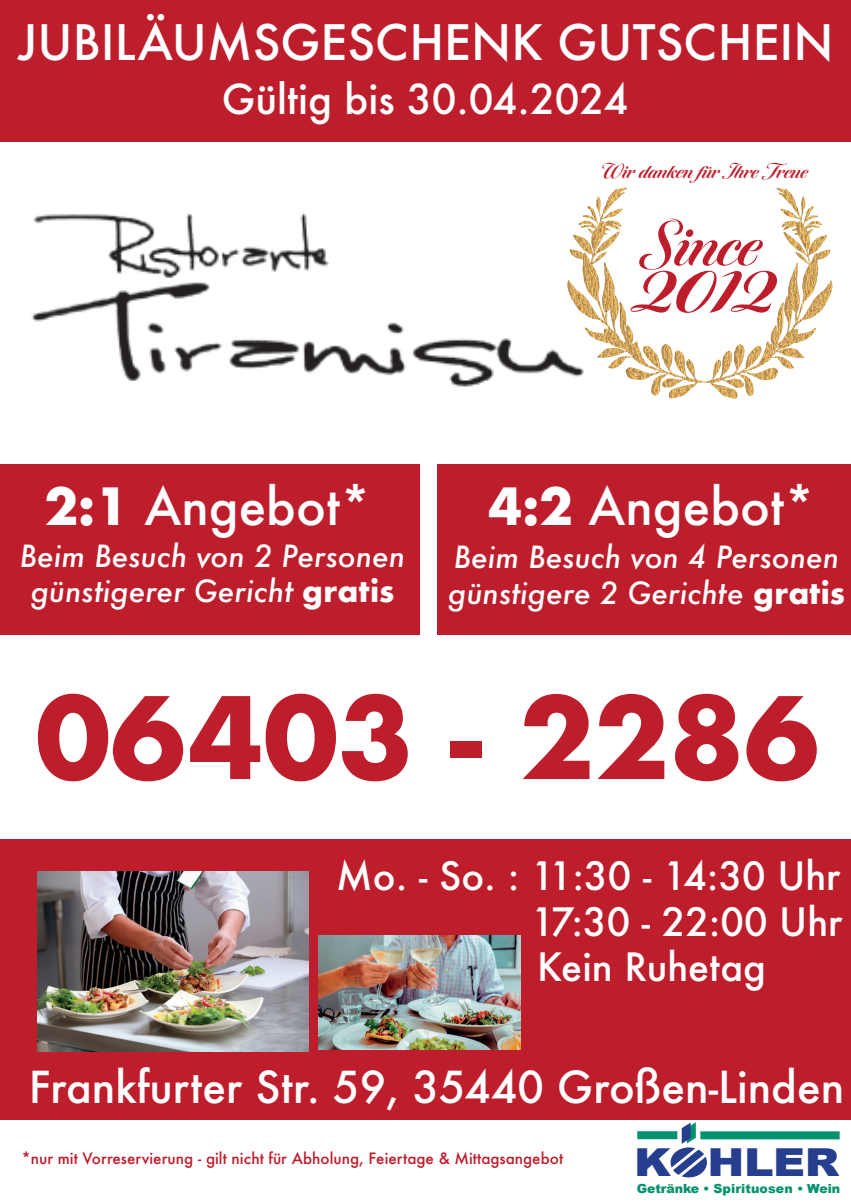
<style>
.page{position:relative;width:851px;height:1202px;background:#fff}
.page>*{position:absolute;margin:0;border:0;box-sizing:border-box;transform-origin:0 0}
.t1{font:700 110px "Futura";color:#be1d2c}
.t2{font:700 95.6px "Tangier";color:#be1d2c}
.t3{font:700 67.4px "Tangier";color:#be1d2c}
.t4{font:500 49.8px "Futura";color:#fff}
.t5{font:500 47.6px "Futura";color:#fff}
.t6{font:500 42.8px "Futura";color:#fff}
.t7{font:500 40px "Futura";color:#fff}
.t8{font:900 38.6px "Arial";color:#253f8e;scale:1.15 1}
.t9{font:500 38px/45.6px "Futura";color:#fff;text-align:justify}
.t10{font:italic 500 29.8px/35.6px "Futura";color:#fff;text-align:center}
.t11{font:700 22px "Tangier";color:#be1d2c}
.t12{font:500 15.2px "Futura";color:#be1d2c}
.t13{font:900 12.6px "Arial";letter-spacing:.01em;color:#04926e}
.s1{font-weight:700}
.s2{font-weight:700;font-style:normal}
</style>
<div class="page">
<div style="left:437px;top:464px;width:413px;height:171px;background:#be1d2c"></div>
<div style="left:0;top:464px;width:419px;height:171px;background:#be1d2c"></div>
<div style="left:0;top:840px;width:850px;height:280px;background:#be1d2c"></div>
<div style="left:0;top:0;width:850px;height:141px;background:#be1d2c"></div>
<img style="left:31px;top:212px;width:536px;height:175px">
<img style="left:38px;top:871px;width:270px;height:180px">
<img style="left:318px;top:936px;width:202px;height:113px">
<svg style="left:567px;top:188px;width:265px;height:211px"></svg>
<svg style="left:666px;top:1122px;width:44px;height:56px"></svg>
<div style="left:637px;top:1131px;width:40px;height:8px;background:#04926e"></div>
<div style="left:700px;top:1131px;width:139px;height:8px;background:#04926e"></div>
<h3 class="t5" style="left:18px;top:9px;width:817px">JUBILÄUMSGESCHENK GUTSCHEIN</h3>
<h3 class="t7" style="left:222px;top:71px;width:408px">Gültig bis 30.04.2024</h3>
<p class="t11" style="left:601px;top:159px;width:208px">Wir danken für Ihre Treue</p>
<h3 class="t3" style="left:642px;top:206px;width:120px">Since</h3>
<h2 class="t2" style="left:639px;top:228px;width:140px">2012</h2>
<h3 class="t4" style="left:44px;top:472px;width:328px"><span class="s1">2:1</span> Angebot*</h3>
<h3 class="t4" style="left:488px;top:472px;width:328px"><span class="s1">4:2</span> Angebot*</h3>
<p class="t10" style="left:20px;top:537px;width:387px">Beim Besuch von 2 Personen günstigerer Gericht <span class="s2">gratis</span></p>
<p class="t10" style="left:448px;top:539px;width:398px;text-align:left">Beim Besuch von 4 Personen günstigere 2 Gerichte <span class="s2">gratis</span></p>
<h1 class="t1" style="left:36px;top:658px;width:784px">06403 - 2286</h1>
<p class="t9" style="left:531px;top:853px;width:312px;text-indent:-195px">Mo. - So. : 11:30 - 14:30 Uhr 17:30 - 22:00 Uhr Kein Ruhetag</p>
<h3 class="t6" style="left:29px;top:1057px;width:816px">Frankfurter Str. 59, 35440 Großen-Linden</h3>
<p class="t12" style="left:22px;top:1148px;width:543px">*nur mit Vorreservierung - gilt nicht für Abholung, Feiertage &amp; Mittagsangebot</p>
<p class="t8" style="left:634px;top:1134px;width:180px">K HLER</p>
<p class="t13" style="left:636px;top:1180px;width:205px">Getränke • Spirituosen • Wein</p>
</div>
